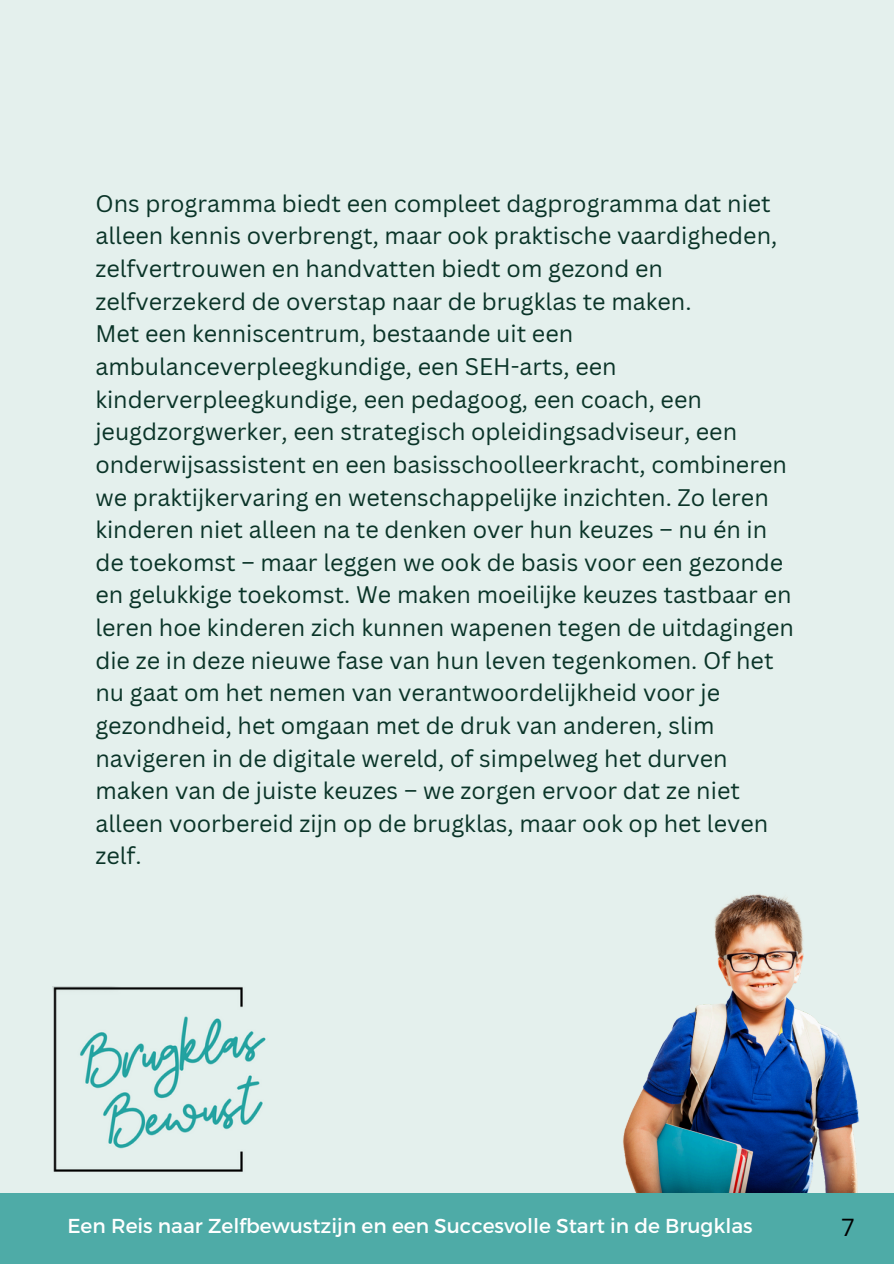
<style>
.page{position:relative;width:894px;height:1264px;background:#fff}
.page>*{position:absolute;margin:0;border:0;box-sizing:border-box;transform-origin:0 0}
.t1{font:24px "Open Sans";color:#000}
.t2{font:23.4px/32.5px "Canva Sans";color:#0a3428}
.t3{font:20.1px "Montserrat";color:#fff}
</style>
<div class="page">
<div style="left:0;top:0;width:893px;height:1263px;background:#e4f0ed"></div>
<div style="left:0;top:1192px;width:893px;height:71px;background:#4eaba7"></div>
<img style="left:52px;top:986px;width:214px;height:186px">
<img style="left:623px;top:894px;width:236px;height:298px">
<h1 class="t2" style="left:95px;top:186px;width:700px">Ons programma biedt een compleet dagprogramma dat niet alleen kennis overbrengt, maar ook praktische vaardigheden, zelfvertrouwen en handvatten biedt om gezond en zelfverzekerd de overstap naar de brugklas te maken.<br>Met een kenniscentrum, bestaande uit een ambulanceverpleegkundige, een SEH-arts, een kinderverpleegkundige, een pedagoog, een coach, een jeugdzorgwerker, een strategisch opleidingsadviseur, een onderwijsassistent en een basisschoolleerkracht, combineren we praktijkervaring en wetenschappelijke inzichten. Zo leren kinderen niet alleen na te denken over hun keuzes – nu én in de toekomst – maar leggen we ook de basis voor een gezonde en gelukkige toekomst. We maken moeilijke keuzes tastbaar en leren hoe kinderen zich kunnen wapenen tegen de uitdagingen die ze in deze nieuwe fase van hun leven tegenkomen. Of het nu gaat om het nemen van verantwoordelijkheid voor je gezondheid, het omgaan met de druk van anderen, slim navigeren in de digitale wereld, of simpelweg het durven maken van de juiste keuzes – we zorgen ervoor dat ze niet alleen voorbereid zijn op de brugklas, maar ook op het leven zelf.</h1>
<p class="t3" style="left:67px;top:1212px;width:686px">Een Reis naar Zelfbewustzijn en een Succesvolle Start in de Brugklas</p>
<p class="t1" style="left:841px;top:1210px;width:15px">7</p>
</div>
